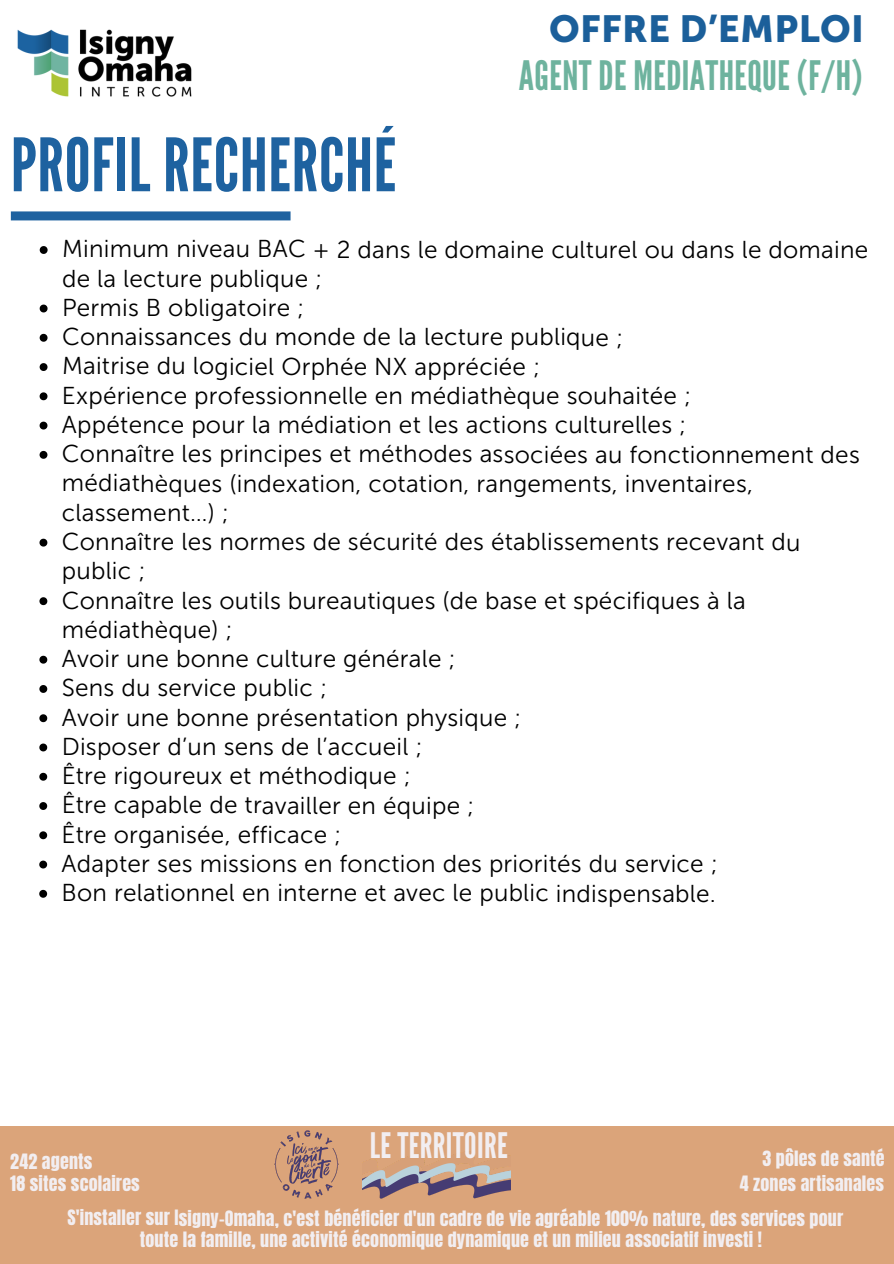
<style>
.page{position:relative;width:894px;height:1264px;background:#fff}
.page>*{position:absolute;margin:0;border:0;box-sizing:border-box;transform-origin:0 0}
.t1{font:73.35px "League Gothic";letter-spacing:.01em;color:#1e62a0}
.t2{font:40.5px "League Gothic";letter-spacing:.01em;color:#6eb39e}
.t3{font:37.5px "Museo Sans 900";letter-spacing:.01em;color:#1b5f9a}
.t4{font:35.1px "League Gothic";letter-spacing:.01em;color:#f2eef1}
.t5{font:24.45px/29.1px "Museo Sans 300";letter-spacing:.01em;color:#000}
.t6{font:18px/21.5px "Anton";letter-spacing:.01em;color:#f2eef1;text-align:center}
</style>
<div class="page">
<div style="left:0;top:1126px;width:893px;height:137px;background:#dba47a"></div>
<img style="left:17px;top:29px;width:175px;height:68px">
<img style="left:362px;top:1151px;width:149px;height:48px">
<img style="left:274px;top:1130px;width:65px;height:69px">
<div style="left:11px;top:211px;width:279px;height:9px;background:#1e62a0"></div>
<svg style="left:40px;top:246px;width:8px;height:8px"></svg>
<svg style="left:40px;top:304px;width:8px;height:8px"></svg>
<svg style="left:40px;top:334px;width:8px;height:8px"></svg>
<svg style="left:40px;top:363px;width:7px;height:8px"></svg>
<svg style="left:40px;top:392px;width:7px;height:8px"></svg>
<svg style="left:40px;top:421px;width:7px;height:8px"></svg>
<svg style="left:40px;top:451px;width:7px;height:8px"></svg>
<svg style="left:39px;top:538px;width:8px;height:8px"></svg>
<svg style="left:39px;top:597px;width:8px;height:8px"></svg>
<svg style="left:39px;top:655px;width:8px;height:8px"></svg>
<svg style="left:39px;top:685px;width:8px;height:8px"></svg>
<svg style="left:39px;top:714px;width:8px;height:8px"></svg>
<svg style="left:39px;top:743px;width:8px;height:8px"></svg>
<svg style="left:39px;top:772px;width:8px;height:8px"></svg>
<svg style="left:39px;top:802px;width:8px;height:8px"></svg>
<svg style="left:39px;top:831px;width:8px;height:8px"></svg>
<svg style="left:39px;top:860px;width:8px;height:8px"></svg>
<svg style="left:39px;top:889px;width:8px;height:8px"></svg>
<p class="t3" style="left:549px;top:7px;width:316px">OFFRE D’EMPLOI</p>
<p class="t1" style="left:11px;top:123px;width:387px">PROFIL RECHERCHÉ</p>
<p class="t2" style="left:518px;top:52px;width:345px">AGENT DE MEDIATHEQUE (F/H)</p>
<p class="t5" style="left:62px;top:235px;width:807px">Minimum niveau BAC + 2 dans le domaine culturel ou dans le domaine de la lecture publique ;</p>
<p class="t5" style="left:62px;top:293px;width:244px">Permis B obligatoire ;</p>
<p class="t5" style="left:62px;top:322px;width:562px">Connaissances du monde de la lecture publique ;</p>
<p class="t5" style="left:62px;top:351px;width:479px">Maitrise du logiciel Orphée NX appréciée ;</p>
<p class="t5" style="left:62px;top:381px;width:630px">Expérience professionnelle en médiathèque souhaitée ;</p>
<p class="t5" style="left:62px;top:410px;width:625px">Appétence pour la médiation et les actions culturelles ;</p>
<p class="t5" style="left:62px;top:439px;width:799px">Connaître les principes et méthodes associées au fonctionnement des médiathèques (indexation, cotation, rangements, inventaires, classement…) ;</p>
<p class="t5" style="left:62px;top:527px;width:739px">Connaître les normes de sécurité des établissements recevant du public ;</p>
<p class="t5" style="left:62px;top:586px;width:685px">Connaître les outils bureautiques (de base et spécifiques à la médiathèque) ;</p>
<p class="t5" style="left:62px;top:644px;width:395px">Avoir une bonne culture générale ;</p>
<p class="t5" style="left:62px;top:673px;width:267px">Sens du service public ;</p>
<p class="t5" style="left:62px;top:703px;width:461px">Avoir une bonne présentation physique ;</p>
<h4 class="t5" style="left:62px;top:732px;width:362px">Disposer d’un sens de l’accueil ;</h4>
<p class="t5" style="left:62px;top:761px;width:350px">Être rigoureux et méthodique ;</p>
<p class="t5" style="left:62px;top:790px;width:414px">Être capable de travailler en équipe ;</p>
<p class="t5" style="left:62px;top:819px;width:281px">Être organisée, efficace ;</p>
<p class="t5" style="left:62px;top:849px;width:657px">Adapter ses missions en fonction des priorités du service ;</p>
<p class="t5" style="left:62px;top:878px;width:655px">Bon relationnel en interne et avec le public indispensable.</p>
<h1 class="t4" style="left:369px;top:1125px;width:139px">LE TERRITOIRE</h1>
<p class="t6" style="left:10px;top:1151px;width:84px">242 agents</p>
<p class="t6" style="left:762px;top:1147px;width:124px">3 pôles de santé</p>
<p class="t6" style="left:10px;top:1172px;width:131px">18 sites scolaires</p>
<p class="t6" style="left:739px;top:1173px;width:146px">4 zones artisanales</p>
<p class="t6" style="left:67px;top:1207px;width:777px">S'installer sur Isigny-Omaha, c'est bénéficier d'un cadre de vie agréable 100% nature, des services pour toute la famille, une activité économique dynamique et un milieu associatif investi !</p>
</div>
